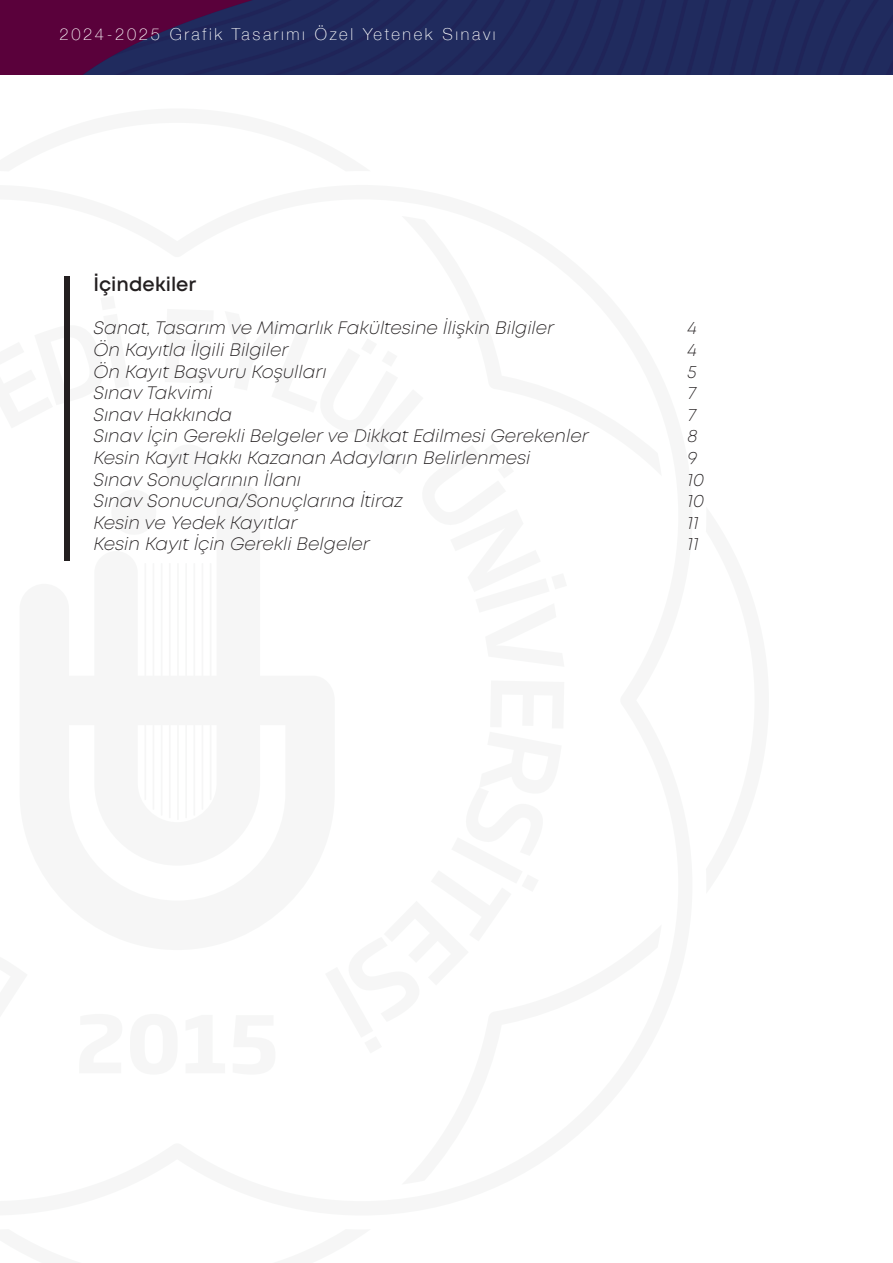
<style>
.page{position:relative;width:893px;height:1263px;background:#fff}
.page>*{position:absolute;margin:0;border:0;box-sizing:border-box;transform-origin:0 0}
.t1{font:600 19.5px "Mont";color:#231f20}
.t2{font:italic 300 18px "Mont";color:#231f20}
.t3{font:100 16.5px "Helvetica Neue";letter-spacing:.16em;color:#fff}
</style>
<div class="page">
<img style="left:0;top:0;width:893px;height:75px">
<hr style="left:144px;top:563px;width:2px;height:237px;background:#e7e9e8">
<hr style="left:153px;top:563px;width:1px;height:247px;background:#e7e9e8">
<hr style="left:161px;top:563px;width:1px;height:253px;background:#e7e9e8">
<hr style="left:169px;top:563px;width:2px;height:255px;background:#e7e9e8">
<hr style="left:177px;top:563px;width:2px;height:257px;background:#e7e9e8">
<hr style="left:185px;top:563px;width:2px;height:255px;background:#e7e9e8">
<hr style="left:193px;top:563px;width:2px;height:253px;background:#e7e9e8">
<hr style="left:202px;top:563px;width:1px;height:247px;background:#e7e9e8">
<hr style="left:210px;top:563px;width:1px;height:237px;background:#e7e9e8">
<div style="left:64px;top:276px;width:5px;height:285px;background:#231f20"></div>
<p class="t3" style="left:60px;top:22px;width:438px">2024-2025 Grafik Tasarımı Özel Yetenek Sınavı</p>
<p class="t1" style="left:94px;top:272px;width:104px">İçindekiler</p>
<p class="t2" style="left:94px;top:317px;width:462px">Sanat, Tasarım ve Mimarlık Fakültesine İlişkin Bilgiler</p>
<p class="t2" style="left:688px;top:317px;width:11px">4</p>
<p class="t2" style="left:94px;top:339px;width:196px">Ön Kayıtla İlgili Bilgiler</p>
<p class="t2" style="left:688px;top:339px;width:11px">4</p>
<p class="t2" style="left:94px;top:360px;width:235px">Ön Kayıt Başvuru Koşulları</p>
<p class="t2" style="left:688px;top:360px;width:11px">5</p>
<p class="t2" style="left:94px;top:382px;width:120px">Sınav Takvimi</p>
<p class="t2" style="left:688px;top:382px;width:10px">7</p>
<p class="t2" style="left:94px;top:403px;width:140px">Sınav Hakkında</p>
<p class="t2" style="left:688px;top:403px;width:10px">7</p>
<p class="t2" style="left:94px;top:425px;width:497px">Sınav İçin Gerekli Belgeler ve Dikkat Edilmesi Gerekenler</p>
<p class="t2" style="left:688px;top:425px;width:12px">8</p>
<p class="t2" style="left:94px;top:447px;width:438px">Kesin Kayıt Hakkı Kazanan Adayların Belirlenmesi</p>
<p class="t2" style="left:688px;top:447px;width:11px">9</p>
<p class="t2" style="left:94px;top:468px;width:209px">Sınav Sonuçlarının İlanı</p>
<p class="t2" style="left:688px;top:468px;width:18px">10</p>
<p class="t2" style="left:94px;top:490px;width:311px">Sınav Sonucuna/Sonuçlarına İtiraz</p>
<p class="t2" style="left:688px;top:490px;width:18px">10</p>
<p class="t2" style="left:94px;top:511px;width:205px">Kesin ve Yedek Kayıtlar</p>
<p class="t2" style="left:688px;top:511px;width:13px">11</p>
<p class="t2" style="left:94px;top:533px;width:278px">Kesin Kayıt İçin Gerekli Belgeler</p>
<p class="t2" style="left:688px;top:533px;width:13px">11</p>
</div>
